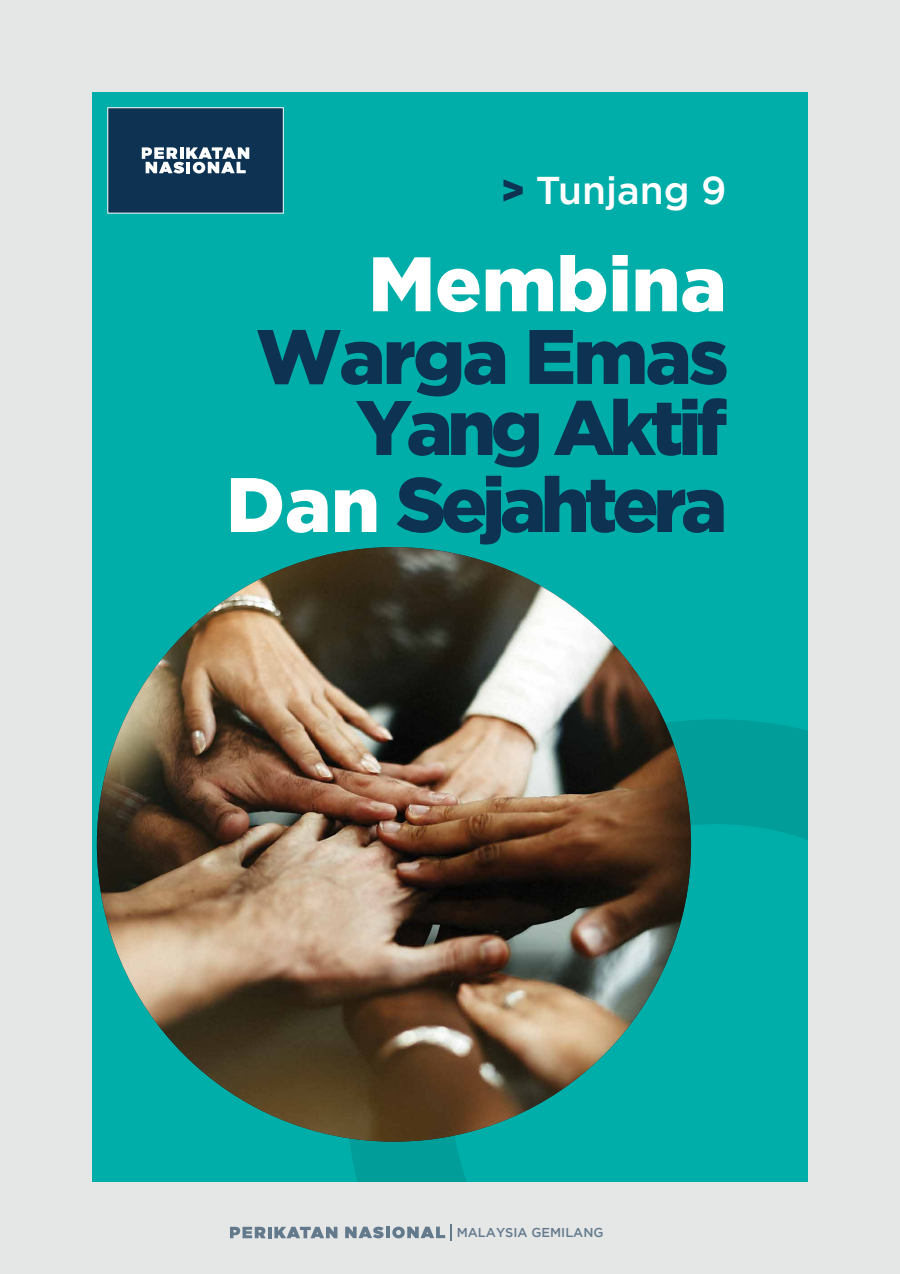
<style>
.page{position:relative;width:900px;height:1274px;background:#fff}
.page>*{position:absolute;margin:0;border:0;box-sizing:border-box;transform-origin:0 0}
.t1{font:900 77px/74px "Gotham";letter-spacing:-.07em;color:#0d3252;text-align:right}
.t2{font:900 77px "Gotham";color:#fff}
.t3{font:500 38.62px "Gotham";color:#fff}
.t4{font:500 12.81px "Gotham";color:#0d3252}
.s1{font-weight:900;color:#0d3252}
.s2{color:#fff}
</style>
<div class="page">
<div style="left:0;top:0;width:900px;height:1273px;background:#e5e6e6"></div>
<div style="left:92px;top:92px;width:716px;height:1089px;background:#00aea9"></div>
<svg style="left:346px;top:719px;width:462px;height:462px"></svg>
<img style="left:97px;top:547px;width:594px;height:594px;border-radius:297px">
<div style="left:108px;top:107px;width:176px;height:106px;background:#0d3252"></div>
<svg style="left:142px;top:147px;width:107px;height:26px"></svg>
<svg style="left:230px;top:1226px;width:36px;height:11px"></svg>
<svg style="left:268px;top:1227px;width:4px;height:10px"></svg>
<svg style="left:274px;top:1226px;width:63px;height:11px"></svg>
<svg style="left:345px;top:1226px;width:39px;height:12px"></svg>
<hr style="left:386px;top:1226px;width:4px;height:11px;background:#637a8d">
<svg style="left:392px;top:1224px;width:59px;height:16px"></svg>
<p class="t3" style="left:500px;top:168px;width:228px"><span class="s1">&gt;</span> Tunjang 9</p>
<p class="t2" style="left:368px;top:239px;width:360px">Membina</p>
<p class="t1" style="left:226px;top:317px;width:504px">Warga Emas<br>Yang Aktif<br><span class="s2">Dan</span> Sejahtera</p>
<p class="t4" style="left:457px;top:1225px;width:148px">MALAYSIA GEMILANG</p>
</div>
